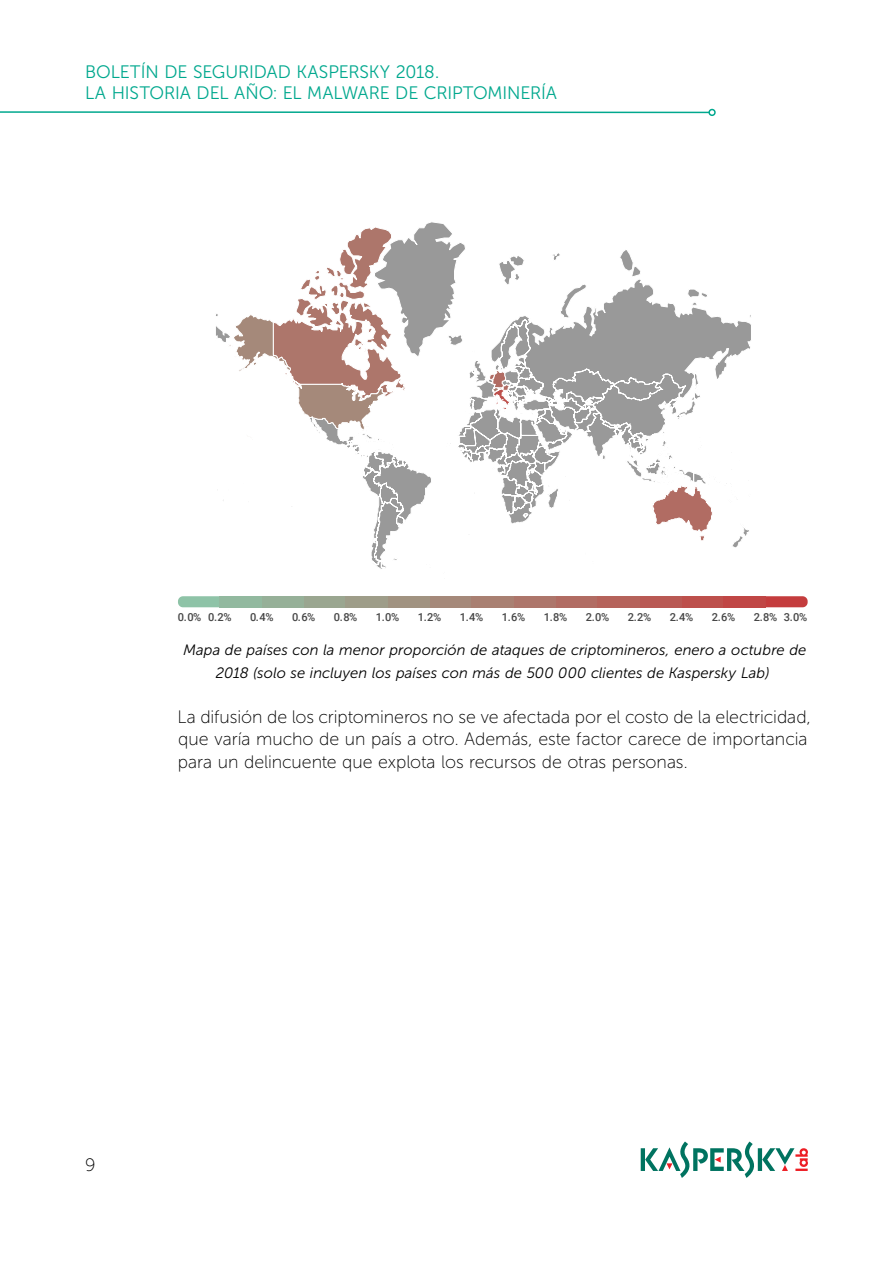
<style>
.page{position:relative;width:893px;height:1263px;background:#fff}
.page>*{position:absolute;margin:0;border:0;box-sizing:border-box;transform-origin:0 0}
.t1{font:18px/22.5px "Museo Sans Cyrl 100";letter-spacing:-.005em;color:#000}
.t2{font:18px/21.6px "Museo Sans Cyrl 300";letter-spacing:-.005em;color:#00a88e}
.t3{font:italic 15px/22.5px "Museo Sans Cyrl 300";letter-spacing:.005em;color:#000;text-align:center}
.t4{font:500 11.1px "Roboto";color:#464646}
</style>
<div class="page">
<svg style="left:641px;top:1141px;width:167px;height:37px"></svg>
<hr style="left:0;top:111px;width:709px;height:2px;background:#00a88e">
<div style="left:708px;top:109px;width:8px;height:7px;border:2px solid #00a88e;border-radius:50%"></div>
<svg style="left:216px;top:222px;width:535px;height:347px"></svg>
<svg style="left:652px;top:483px;width:61px;height:59px"></svg>
<svg style="left:486px;top:368px;width:28px;height:43px"></svg>
<svg style="left:226px;top:226px;width:180px;height:215px"></svg>
<svg style="left:178px;top:596px;width:42px;height:11px"></svg>
<div style="left:220px;top:596px;width:42px;height:11px;background:#92b99f"></div>
<div style="left:262px;top:596px;width:42px;height:11px;background:#96b098"></div>
<div style="left:304px;top:596px;width:42px;height:11px;background:#9aa690"></div>
<div style="left:346px;top:596px;width:42px;height:11px;background:#9e9d89"></div>
<div style="left:388px;top:596px;width:42px;height:11px;background:#a19381"></div>
<div style="left:430px;top:596px;width:41px;height:11px;background:#a5897a"></div>
<div style="left:471px;top:596px;width:43px;height:11px;background:#a98072"></div>
<div style="left:514px;top:596px;width:42px;height:11px;background:#ad766b"></div>
<div style="left:556px;top:596px;width:41px;height:11px;background:#b16c63"></div>
<div style="left:597px;top:596px;width:43px;height:11px;background:#b5635b"></div>
<div style="left:640px;top:596px;width:42px;height:11px;background:#b95954"></div>
<div style="left:682px;top:596px;width:41px;height:11px;background:#bd504c"></div>
<div style="left:723px;top:596px;width:43px;height:11px;background:#c04645"></div>
<svg style="left:766px;top:596px;width:42px;height:11px"></svg>
<p class="t2" style="left:85px;top:61px;width:474px">BOLETÍN DE SEGURIDAD KASPERSKY 2018.<br>LA HISTORIA DEL AÑO: EL MALWARE DE CRIPTOMINERÍA</p>
<p class="t4" style="left:178px;top:609px;width:55px">0.0% 0.2%</p>
<p class="t4" style="left:250px;top:609px;width:25px">0.4%</p>
<p class="t4" style="left:292px;top:609px;width:25px">0.6%</p>
<p class="t4" style="left:334px;top:609px;width:25px">0.8%</p>
<p class="t4" style="left:376px;top:609px;width:25px">1.0%</p>
<p class="t4" style="left:418px;top:609px;width:25px">1.2%</p>
<p class="t4" style="left:460px;top:609px;width:25px">1.4%</p>
<p class="t4" style="left:502px;top:609px;width:25px">1.6%</p>
<p class="t4" style="left:544px;top:609px;width:25px">1.8%</p>
<p class="t4" style="left:586px;top:609px;width:25px">2.0%</p>
<p class="t4" style="left:628px;top:609px;width:25px">2.2%</p>
<p class="t4" style="left:670px;top:609px;width:25px">2.4%</p>
<p class="t4" style="left:712px;top:609px;width:25px">2.6%</p>
<p class="t4" style="left:754px;top:609px;width:55px">2.8% 3.0%</p>
<p class="t3" style="left:183px;top:639px;width:624px">Mapa de países con la menor proporción de ataques de criptomineros, enero a octubre de<br>2018 (solo se incluyen los países con más de 500 000 clientes de Kaspersky Lab)</p>
<p class="t1" style="left:178px;top:705px;width:635px">La difusión de los criptomineros no se ve afectada por el costo de la electricidad, que varía mucho de un país a otro. Además, este factor carece de importancia para un delincuente que explota los recursos de otras personas.</p>
<p class="t1" style="left:85px;top:1154px;width:12px">9</p>
</div>
